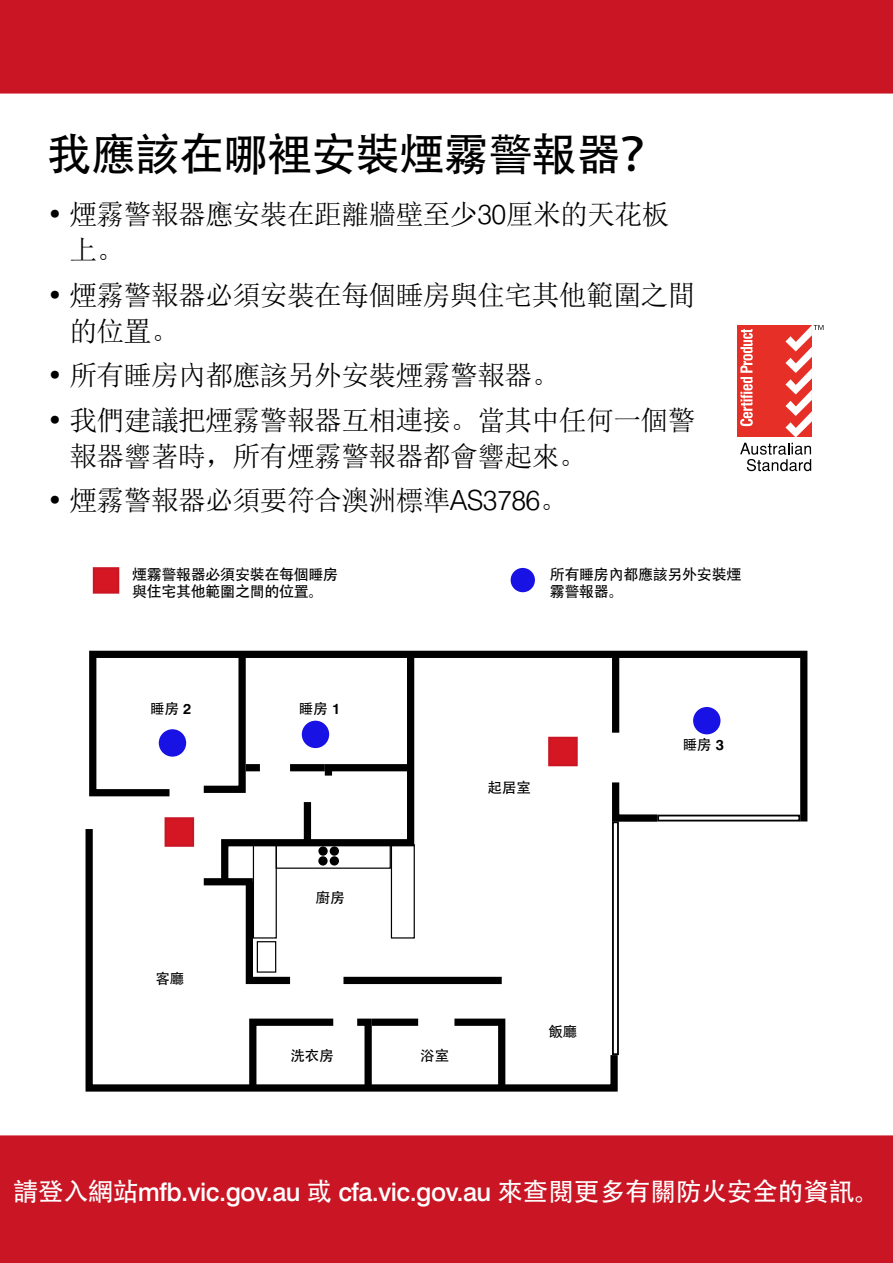
<style>
.page{position:relative;width:893px;height:1263px;background:#fff}
.page>*{position:absolute;margin:0;border:0;box-sizing:border-box;transform-origin:0 0}
.t1{font:45px "Adobe Heiti Std";letter-spacing:-.02em;color:#000}
.t2{font:27.75px/36px "Sim Sun";letter-spacing:-.02em;color:#000}
.t3{font:500 25.5px "Swiss 721 BT";letter-spacing:-.02em;color:#fff}
.t4{font:15px/17.1px "Adobe Heiti Std";letter-spacing:-.02em;color:#000}
.t5{font:14.55px "Adobe Heiti Std";color:#000}
.s1{font-family:"Swiss 721 BT";font-weight:300}
.s2{font-family:"Swiss 721 BT";font-weight:700}
.s3{font-family:"Adobe Heiti Std";font-weight:400}
</style>
<div class="page">
<div style="left:0;top:1135px;width:893px;height:128px;background:#ca1524"></div>
<div style="left:0;top:0;width:893px;height:94px;background:#ca1524"></div>
<svg style="left:89px;top:650px;width:719px;height:172px"></svg>
<svg style="left:196px;top:650px;width:21px;height:146px"></svg>
<svg style="left:217px;top:650px;width:201px;height:172px"></svg>
<svg style="left:85px;top:822px;width:534px;height:270px"></svg>
<div style="left:612px;top:654px;width:7px;height:79px;background:#000"></div>
<svg style="left:608px;top:775px;width:56px;height:50px"></svg>
<div style="left:657px;top:815px;width:143px;height:6px;border:2px solid #000"></div>
<div style="left:612px;top:821px;width:7px;height:234px;border:2px solid #000"></div>
<svg style="left:321px;top:760px;width:97px;height:23px"></svg>
<div style="left:246px;top:764px;width:14px;height:7px;background:#000"></div>
<div style="left:290px;top:764px;width:35px;height:7px;background:#000"></div>
<div style="left:304px;top:802px;width:7px;height:39px;background:#000"></div>
<div style="left:204px;top:878px;width:49px;height:7px;background:#000"></div>
<div style="left:391px;top:844px;width:24px;height:94px;border:1px solid #000"></div>
<div style="left:253px;top:844px;width:24px;height:94px;border:1px solid #000"></div>
<div style="left:276px;top:844px;width:115px;height:25px;border:1px solid #000"></div>
<svg style="left:242px;top:874px;width:55px;height:114px"></svg>
<div style="left:343px;top:977px;width:159px;height:7px;background:#000"></div>
<svg style="left:246px;top:1015px;width:94px;height:77px"></svg>
<svg style="left:350px;top:1015px;width:25px;height:77px"></svg>
<svg style="left:447px;top:1015px;width:62px;height:77px"></svg>
<div style="left:372px;top:1018px;width:46px;height:8px;background:#000"></div>
<div style="left:257px;top:941px;width:19px;height:32px;border:1px solid #000"></div>
<svg style="left:318px;top:846px;width:10px;height:10px"></svg>
<div style="left:330px;top:846px;width:9px;height:10px;background:#000;border-radius:50%"></div>
<div style="left:330px;top:856px;width:9px;height:9px;background:#000;border-radius:50%"></div>
<div style="left:318px;top:856px;width:10px;height:9px;background:#000;border-radius:50%"></div>
<div style="left:165px;top:817px;width:29px;height:30px;background:#d51723;border:2px solid #ca1524"></div>
<div style="left:93px;top:567px;width:26px;height:27px;background:#d51723;border:2px solid #ca1524"></div>
<div style="left:548px;top:737px;width:30px;height:29px;background:#d51723;border:2px solid #ca1524"></div>
<div style="left:511px;top:568px;width:24px;height:24px;background:#1812e4;border-radius:50%"></div>
<div style="left:159px;top:729px;width:27px;height:28px;background:#1812e4;border-radius:50%"></div>
<div style="left:302px;top:721px;width:27px;height:27px;background:#1812e4;border-radius:50%"></div>
<div style="left:693px;top:707px;width:27px;height:27px;background:#1812e4;border-radius:50%"></div>
<svg style="left:740px;top:443px;width:71px;height:28px"></svg>
<div style="left:737px;top:325px;width:75px;height:112px;background:#e63027"></div>
<svg style="left:740px;top:329px;width:13px;height:97px"></svg>
<svg style="left:785px;top:325px;width:38px;height:112px"></svg>
<h1 class="t1" style="left:47px;top:127px;width:620px">我應該在哪裡安裝煙霧警報器？</h1>
<p class="t2" style="left:69px;top:196px;width:602px;text-indent:-23px"><span class="s1">•</span> 煙霧警報器應安裝在距離牆壁至少<span class="s1">30</span>厘米的天花板上。</p>
<p class="t2" style="left:69px;top:277px;width:628px;text-indent:-23px"><span class="s1">•</span> 煙霧警報器必須安裝在每個睡房與住宅其他範圍之間的位置。</p>
<p class="t2" style="left:47px;top:357px;width:514px"><span class="s1">•</span> 所有睡房內都應該另外安裝煙霧警報器。</p>
<p class="t2" style="left:69px;top:402px;width:628px;text-indent:-23px"><span class="s1">•</span> 我們建議把煙霧警報器互相連接。當其中任何一個警報器響著時，所有煙霧警報器都會響起來。</p>
<p class="t2" style="left:47px;top:482px;width:522px"><span class="s1">•</span> 煙霧警報器必須要符合澳洲標準<span class="s1">AS3786</span>。</p>
<p class="t4" style="left:132px;top:566px;width:208px">煙霧警報器必須安裝在每個睡房與住宅其他範圍之間的位置。</p>
<p class="t4" style="left:550px;top:566px;width:193px">所有睡房內都應該另外安裝煙霧警報器。</p>
<p class="t5" style="left:150px;top:700px;width:43px">睡房 <span class="s2">2</span></p>
<p class="t5" style="left:299px;top:700px;width:43px">睡房 <span class="s2">1</span></p>
<p class="t5" style="left:155px;top:969px;width:30px">客廳</p>
<p class="t5" style="left:316px;top:889px;width:30px">廚房</p>
<p class="t5" style="left:290px;top:1047px;width:45px">洗衣房</p>
<p class="t5" style="left:420px;top:1047px;width:30px">浴室</p>
<p class="t5" style="left:487px;top:778px;width:45px">起居室</p>
<p class="t5" style="left:548px;top:1023px;width:30px">飯廳</p>
<p class="t5" style="left:683px;top:735px;width:43px">睡房 <span class="s2">3</span></p>
<p class="t3" style="left:13px;top:1176px;width:868px"><span class="s3">請登入網站</span>mfb.vic.gov.au <span class="s3">或</span> cfa.vic.gov.au <span class="s3">來查閱更多有關防火安全的資訊。</span></p>
</div>
